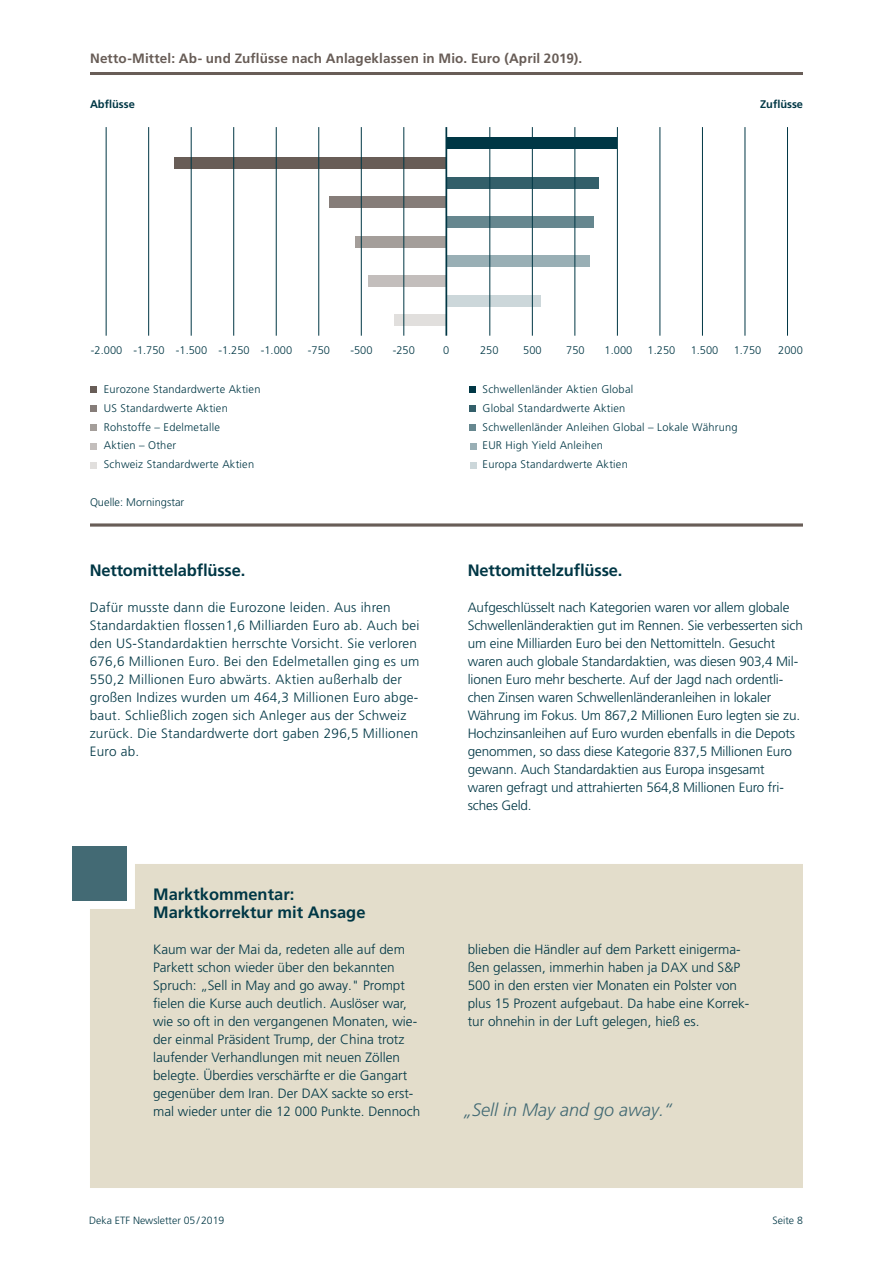
<style>
.page{position:relative;width:893px;height:1263px;background:#fff}
.page>*{position:absolute;margin:0;border:0;box-sizing:border-box;transform-origin:0 0}
.t1{font:italic 300 18px "Deka Frutiger OTPS";color:#436a74}
.t2{font:700 16.5px/18px "Deka Frutiger OTPS";letter-spacing:-.01em;color:#003745}
.t3{font:300 13.5px/18px "Deka Frutiger OTPS";color:#003745}
.t4{font:300 13.5px/18px "Deka Frutiger OTPS";letter-spacing:.02em;color:#003745}
.t5{font:700 13.5px "Deka Frutiger OTPS";letter-spacing:.01em;color:#685d57}
.t6{font:300 11.1px "Deka Frutiger OTPS";letter-spacing:.02em;color:#003745}
.t7{font:300 11.1px "Deka Frutiger OTPS";color:#003745}
.t8{font:700 11.1px "Deka Frutiger OTPS";color:#003745}
.t9{font:300 10.5px "Deka Frutiger OTPS";color:#003745}
</style>
<div class="page">
<hr style="left:90px;top:72px;width:713px;height:3px;background:#685d57">
<svg style="left:90px;top:523px;width:713px;height:4px;background:#877e7a"></svg>
<div style="left:469px;top:386px;width:7px;height:7px;background:#003745"></div>
<div style="left:469px;top:405px;width:7px;height:6px;background:#335f6a"></div>
<div style="left:469px;top:424px;width:7px;height:6px;background:#66878f"></div>
<svg style="left:470px;top:443px;width:6px;height:6px"></svg>
<svg style="left:470px;top:462px;width:6px;height:6px"></svg>
<div style="left:90px;top:386px;width:7px;height:7px;background:#685d57"></div>
<div style="left:90px;top:405px;width:7px;height:6px;background:#867d79"></div>
<div style="left:90px;top:424px;width:7px;height:6px;background:#a49e9a"></div>
<div style="left:90px;top:443px;width:7px;height:6px;background:#c3bebc"></div>
<div style="left:90px;top:462px;width:7px;height:6px;background:#e1dfdd"></div>
<div style="left:446px;top:137px;width:171px;height:12px;background:#003745"></div>
<div style="left:446px;top:177px;width:153px;height:11px;background:#335f6a"></div>
<div style="left:446px;top:216px;width:148px;height:12px;background:#66878f"></div>
<div style="left:446px;top:256px;width:143px;height:11px;background:#99afb5"></div>
<div style="left:446px;top:295px;width:95px;height:11px;background:#ccd7da"></div>
<div style="left:174px;top:157px;width:272px;height:11px;background:#685d57"></div>
<div style="left:330px;top:197px;width:116px;height:11px;background:#867d79"></div>
<div style="left:356px;top:236px;width:90px;height:11px;background:#a49e9a"></div>
<div style="left:369px;top:275px;width:77px;height:12px;background:#c3bebc"></div>
<div style="left:394px;top:315px;width:52px;height:11px;background:#e1dfdd"></div>
<hr style="left:445px;top:127px;width:2px;height:209px;background:#003745">
<hr style="left:148px;top:127px;width:1px;height:209px;background:#003745">
<hr style="left:106px;top:127px;width:1px;height:209px;background:#003745">
<hr style="left:318px;top:127px;width:1px;height:209px;background:#003745">
<hr style="left:233px;top:127px;width:1px;height:209px;background:#003745">
<hr style="left:403px;top:127px;width:1px;height:209px;background:#003745">
<hr style="left:276px;top:127px;width:1px;height:209px;background:#003745">
<hr style="left:191px;top:127px;width:1px;height:209px;background:#003745">
<hr style="left:361px;top:127px;width:1px;height:209px;background:#003745">
<hr style="left:532px;top:127px;width:1px;height:209px;background:#003745">
<hr style="left:489px;top:127px;width:1px;height:209px;background:#003745">
<hr style="left:702px;top:127px;width:1px;height:209px;background:#003745">
<hr style="left:617px;top:127px;width:1px;height:209px;background:#003745">
<hr style="left:787px;top:127px;width:1px;height:209px;background:#003745">
<hr style="left:660px;top:127px;width:1px;height:209px;background:#003745">
<hr style="left:575px;top:127px;width:1px;height:209px;background:#003745">
<hr style="left:745px;top:127px;width:1px;height:209px;background:#003745">
<div style="left:72px;top:846px;width:54px;height:54px;background:#436a74"></div>
<div style="left:90px;top:864px;width:713px;height:324px;background:#e3ddcb"></div>
<p class="t5" style="left:90px;top:50px;width:494px">Netto-Mittel: Ab- und Zuflüsse nach Anlageklassen in Mio. Euro (April 2019).</p>
<p class="t8" style="left:90px;top:97px;width:46px">Abflüsse</p>
<p class="t8" style="left:760px;top:97px;width:45px">Zuflüsse</p>
<p class="t6" style="left:91px;top:344px;width:33px">-2.000</p>
<p class="t6" style="left:480px;top:344px;width:20px">250</p>
<p class="t6" style="left:523px;top:344px;width:20px">500</p>
<p class="t6" style="left:566px;top:344px;width:20px">750</p>
<p class="t6" style="left:605px;top:344px;width:29px">1.000</p>
<p class="t6" style="left:648px;top:344px;width:29px">1.250</p>
<p class="t6" style="left:691px;top:344px;width:29px">1.500</p>
<p class="t6" style="left:734px;top:344px;width:29px">1.750</p>
<p class="t6" style="left:778px;top:344px;width:26px">2000</p>
<p class="t7" style="left:133px;top:344px;width:160px">-1.750 -1.500 -1.250 -1.000</p>
<p class="t6" style="left:308px;top:344px;width:24px">-750</p>
<p class="t6" style="left:350px;top:344px;width:24px">-500</p>
<p class="t6" style="left:393px;top:344px;width:24px">-250</p>
<p class="t6" style="left:443px;top:344px;width:8px">0</p>
<p class="t6" style="left:104px;top:382px;width:158px">Eurozone Standardwerte Aktien</p>
<p class="t6" style="left:483px;top:382px;width:152px">Schwellenländer Aktien Global</p>
<p class="t6" style="left:104px;top:401px;width:126px">US Standardwerte Aktien</p>
<p class="t6" style="left:483px;top:401px;width:144px">Global Standardwerte Aktien</p>
<p class="t6" style="left:104px;top:420px;width:118px">Rohstoffe – Edelmetalle</p>
<p class="t6" style="left:483px;top:420px;width:257px">Schwellenländer Anleihen Global – Lokale Währung</p>
<p class="t6" style="left:104px;top:439px;width:74px">Aktien – Other</p>
<p class="t6" style="left:483px;top:439px;width:122px">EUR High Yield Anleihen</p>
<p class="t6" style="left:104px;top:458px;width:152px">Schweiz Standardwerte Aktien</p>
<p class="t6" style="left:483px;top:458px;width:147px">Europa Standardwerte Aktien</p>
<p class="t7" style="left:90px;top:495px;width:96px">Quelle: Morningstar</p>
<p class="t2" style="left:90px;top:561px;width:157px">Nettomittelabflüsse.</p>
<p class="t4" style="left:90px;top:598px;width:331px">Dafür musste dann die Eurozone leiden. Aus ihren Standardaktien flossen1,6 Milliarden Euro ab. Auch bei den US-Standardaktien herrschte Vorsicht. Sie verloren 676,6 Millionen Euro. Bei den Edelmetallen ging es um 550,2 Millionen Euro abwärts. Aktien außerhalb der großen Indizes wurden um 464,3 Millionen Euro abge&shy;baut. Schließlich zogen sich Anleger aus der Schweiz zurück. Die Standardwerte dort gaben 296,5 Millionen Euro ab.</p>
<p class="t2" style="left:468px;top:561px;width:156px">Nettomittelzuflüsse.</p>
<p class="t3" style="left:468px;top:598px;width:337px">Aufgeschlüsselt nach Kategorien waren vor allem globale Schwellenländeraktien gut im Rennen. Sie verbesserten sich um eine Milliarden Euro bei den Nettomitteln. Gesucht waren auch globale Standardaktien, was diesen 903,4 Mil&shy;lionen Euro mehr bescherte. Auf der Jagd nach ordentli&shy;chen Zinsen waren Schwellenländeranleihen in lokaler Währung im Fokus. Um 867,2 Millionen Euro legten sie zu.<br>Hochzinsanleihen auf Euro wurden ebenfalls in die Depots genommen, so dass diese Kategorie 837,5 Millionen Euro gewann. Auch Standardaktien aus Europa insgesamt waren gefragt und attrahierten 564,8 Millionen Euro fri&shy;sches Geld.</p>
<p class="t2" style="left:153px;top:885px;width:214px">Marktkommentar:<br>Marktkorrektur mit Ansage</p>
<p class="t3" style="left:153px;top:940px;width:269px">Kaum war der Mai da, redeten alle auf dem Parkett schon wieder über den bekannten Spruch: „Sell in May and go away." Prompt fielen die Kurse auch deutlich. Auslöser war, wie so oft in den vergangenen Monaten, wie&shy;der einmal Präsident Trump, der China trotz laufender Verhandlungen mit neuen Zöllen belegte. Überdies verschärfte er die Gangart gegenüber dem Iran. Der DAX sackte so erst&shy;mal wieder unter die 12 000 Punkte. Dennoch</p>
<p class="t3" style="left:468px;top:940px;width:283px">blieben die Händler auf dem Parkett einigerma&shy;ßen gelassen, immerhin haben ja DAX und S&amp;P 500 in den ersten vier Monaten ein Polster von plus 15 Prozent aufgebaut. Da habe eine Korrek&shy;tur ohnehin in der Luft gelegen, hieß es.</p>
<h1 class="t1" style="left:464px;top:1098px;width:210px">„Sell in May and go away.“</h1>
<p class="t9" style="left:89px;top:1214px;width:137px">Deka ETF Newsletter 05/2019</p>
<p class="t9" style="left:773px;top:1214px;width:32px">Seite 8</p>
</div>
